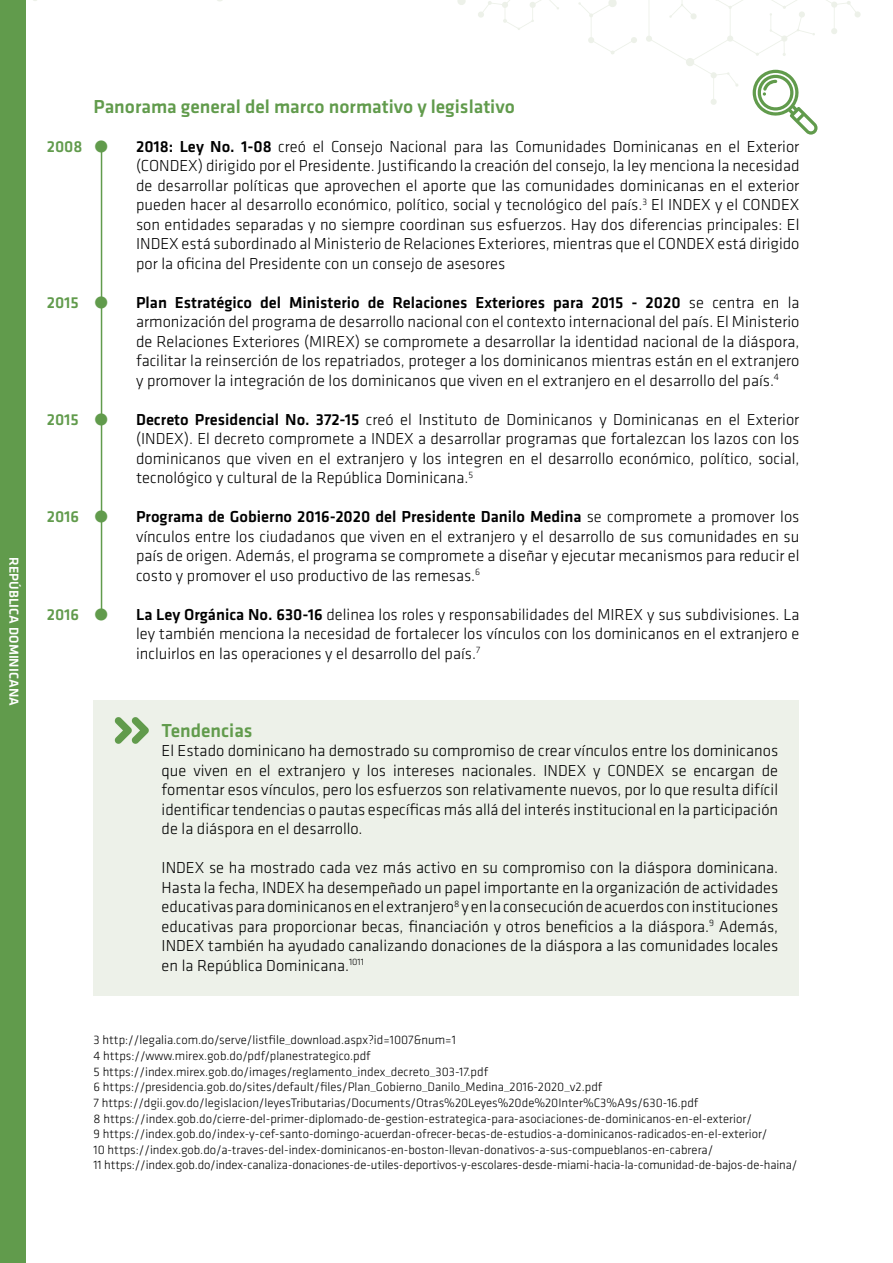
<style>
.page{position:relative;width:893px;height:1263px;background:#fff}
.page>*{position:absolute;margin:0;border:0;box-sizing:border-box;transform-origin:0 0}
.t1{font:500 19.5px "Klavika";color:#619b4c}
.t2{font:300 16.5px/19.5px "Klavika";color:#000;text-align:justify}
.t3{font:500 16.5px "Klavika";color:#619b4c}
.t4{font:500 13.5px "Klavika";color:#fff}
.t5{font:300 12.75px/15.6px "Klavika";color:#000}
.s1{font-weight:700;font-size:45px;color:#619b4c}
.s2{font-weight:500}
</style>
<div class="page">
<div style="left:0;top:0;width:26px;height:1263px;background:#619b4c"></div>
<svg style="left:578px;top:0;width:59px;height:54px"></svg>
<svg style="left:457px;top:0;width:102px;height:30px"></svg>
<div style="left:94px;top:701px;width:705px;height:62px;background:#edf1e9"></div>
<div style="left:94px;top:722px;width:705px;height:137px;background:#edf1e9"></div>
<div style="left:94px;top:839px;width:705px;height:157px;background:#edf1e9"></div>
<hr style="left:101px;top:145px;width:1px;height:470px;background:#619b4c">
<svg style="left:646px;top:0;width:215px;height:135px"></svg>
<svg style="left:114px;top:717px;width:35px;height:27px"></svg>
<p class="t4" style="left:23px;top:557px;width:150px;rotate:90deg">REPÚBLICA DOMINICANA</p>
<p class="t3" style="left:47px;top:135px;width:37px">2008</p>
<p class="t3" style="left:47px;top:291px;width:34px">2015</p>
<p class="t3" style="left:47px;top:408px;width:34px">2015</p>
<p class="t3" style="left:47px;top:505px;width:34px">2016</p>
<p class="t3" style="left:47px;top:603px;width:34px">2016</p>
<p class="t1" style="left:94px;top:93px;width:423px">Panorama general del marco normativo y legislativo</p>
<p class="t2" style="left:136px;top:136px;width:665px;text-indent:-43px"><span class="s1">•</span> <span class="s2">2018: Ley No. 1-08</span> creó el Consejo Nacional para las Comunidades Dominicanas en el Exterior (CONDEX) dirigido por el Presidente. Justificando la creación del consejo, la ley menciona la necesidad de desarrollar políticas que aprovechen el aporte que las comunidades dominicanas en el exterior pueden hacer al desarrollo económico, político, social y tecnológico del país.<sup>3</sup> El INDEX y el CONDEX son entidades separadas y no siempre coordinan sus esfuerzos. Hay dos diferencias principales: El INDEX está subordinado al Ministerio de Relaciones Exteriores, mientras que el CONDEX está dirigido por la oficina del Presidente con un consejo de asesores</p>
<p class="t2" style="left:136px;top:292px;width:665px;text-indent:-43px"><span class="s1">•</span> <span class="s2">Plan Estratégico del Ministerio de Relaciones Exteriores para 2015 - 2020</span> se centra en la armonización del programa de desarrollo nacional con el contexto internacional del país. El Ministerio de Relaciones Exteriores (MIREX) se compromete a desarrollar la identidad nacional de la diáspora, facilitar la reinserción de los repatriados, proteger a los dominicanos mientras están en el extranjero y promover la integración de los dominicanos que viven en el extranjero en el desarrollo del país.<sup>4</sup></p>
<p class="t2" style="left:136px;top:409px;width:665px;text-indent:-43px"><span class="s1">•</span> <span class="s2">Decreto Presidencial No. 372-15</span> creó el Instituto de Dominicanos y Dominicanas en el Exterior (INDEX). El decreto compromete a INDEX a desarrollar programas que fortalezcan los lazos con los dominicanos que viven en el extranjero y los integren en el desarrollo económico, político, social, tecnológico y cultural de la República Dominicana.<sup>5</sup></p>
<p class="t2" style="left:136px;top:507px;width:665px;text-indent:-43px"><span class="s1">•</span> <span class="s2">Programa de Gobierno 2016-2020 del Presidente Danilo Medina</span> se compromete a promover los vínculos entre los ciudadanos que viven en el extranjero y el desarrollo de sus comunidades en su país de origen. Además, el programa se compromete a diseñar y ejecutar mecanismos para reducir el costo y promover el uso productivo de las remesas.<sup>6</sup></p>
<p class="t2" style="left:136px;top:604px;width:665px;text-indent:-43px"><span class="s1">•</span> <span class="s2">La Ley Orgánica No. 630-16</span> delinea los roles y responsabilidades del MIREX y sus subdivisiones. La ley también menciona la necesidad de fortalecer los vínculos con los dominicanos en el extranjero e incluirlos en las operaciones y el desarrollo del país.<sup>7</sup></p>
<p class="t1" style="left:162px;top:717px;width:93px">Tendencias</p>
<p class="t2" style="left:162px;top:741px;width:618px">El Estado dominicano ha demostrado su compromiso de crear vínculos entre los dominicanos que viven en el extranjero y los intereses nacionales. INDEX y CONDEX se encargan de fomentar esos vínculos, pero los esfuerzos son relativamente nuevos, por lo que resulta difícil identificar tendencias o pautas específicas más allá del interés institucional en la participación de la diáspora en el desarrollo.</p>
<p class="t2" style="left:162px;top:858px;width:618px">INDEX se ha mostrado cada vez más activo en su compromiso con la diáspora dominicana.<br>Hasta la fecha, INDEX ha desempeñado un papel importante en la organización de actividades educativas para dominicanos en el extranjero<sup>8</sup> y en la consecución de acuerdos con instituciones educativas para proporcionar becas, financiación y otros beneficios a la diáspora.<sup>9</sup> Además, INDEX también ha ayudado canalizando donaciones de la diáspora a las comunidades locales en la República Dominicana.<sup>1011</sup></p>
<p class="t5" style="left:94px;top:1032px;width:705px">3 http://legalia.com.do/serve/listfile_download.aspx?id=1007&amp;num=1<br>4 https://www.mirex.gob.do/pdf/planestrategico.pdf<br>5 https://index.mirex.gob.do/images/reglamento_index_decreto_303-17.pdf<br>6 https://presidencia.gob.do/sites/default/files/Plan_Gobierno_Danilo_Medina_2016-2020_v2.pdf<br>7 https://dgii.gov.do/legislacion/leyesTributarias/Documents/Otras%20Leyes%20de%20Inter%C3%A9s/630-16.pdf<br>8 https://index.gob.do/cierre-del-primer-diplomado-de-gestion-estrategica-para-asociaciones-de-dominicanos-en-el-exterior/<br>9 https://index.gob.do/index-y-cef-santo-domingo-acuerdan-ofrecer-becas-de-estudios-a-dominicanos-radicados-en-el-exterior/<br>10 https://index.gob.do/a-traves-del-index-dominicanos-en-boston-llevan-donativos-a-sus-compueblanos-en-cabrera/<br>11 https://index.gob.do/index-canaliza-donaciones-de-utiles-deportivos-y-escolares-desde-miami-hacia-la-comunidad-de-bajos-de-haina/</p>
</div>
